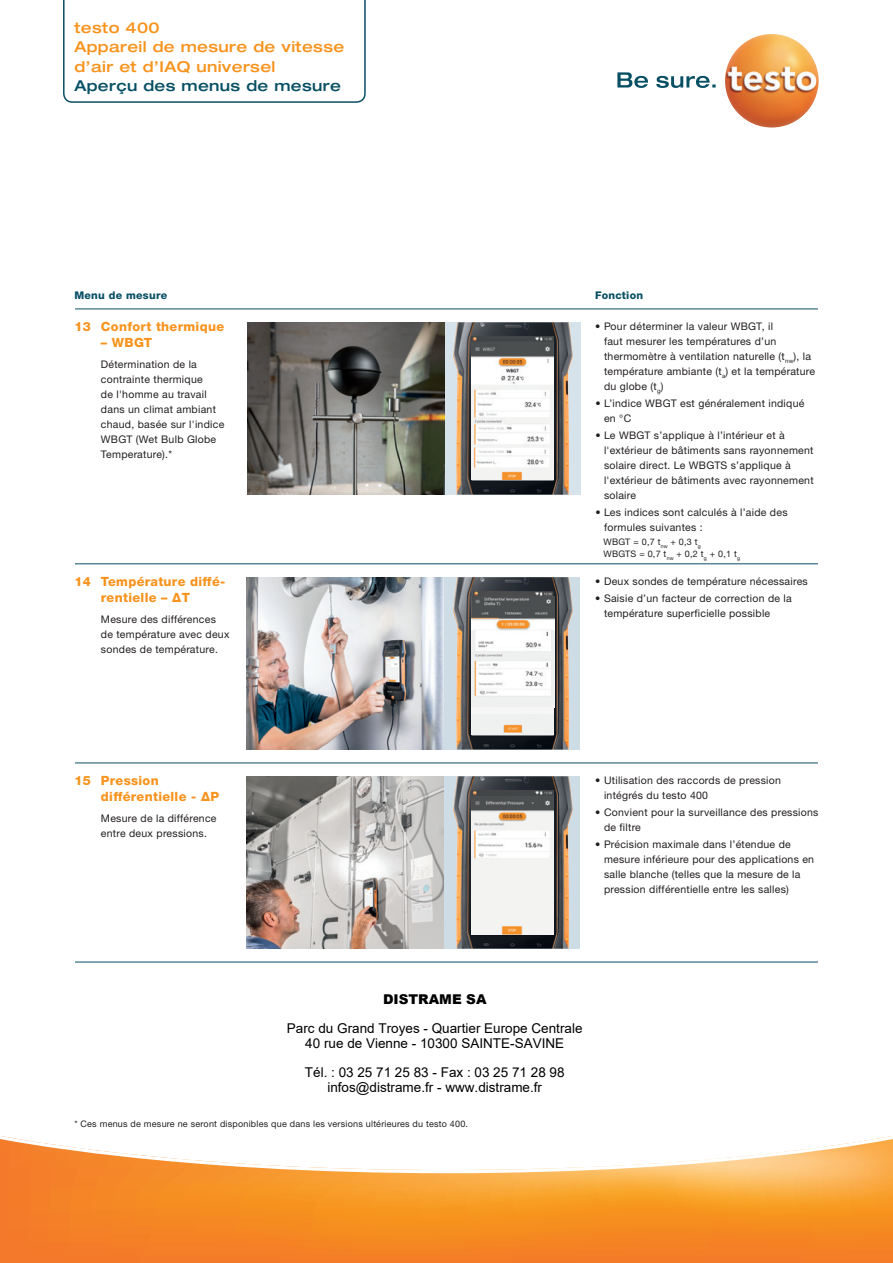
<style>
.page{position:relative;width:893px;height:1263px;background:#fff}
.page>*{position:absolute;margin:0;border:0;box-sizing:border-box;transform-origin:0 0}
.t1{font:500 expanded 15px/19.5px "Helvetica Neue LTW1 G";letter-spacing:.025em;color:#f7931d}
.t2{font:500 expanded 15px "Helvetica Neue LTW1 G";letter-spacing:.025em;color:#074f64}
.t3{font:13.5px/14.5px "Arial";color:#000;text-align:center}
.t4{font:900 13.5px "Arial";color:#000}
.t5{font:800 12.75px/15.3px "Helvetica Neue LTW1 G";letter-spacing:.025em;color:#f7931d}
.t6{font:800 10.65px "Helvetica Neue LTW1 G";letter-spacing:.025em;color:#074f64}
.t7{font:10.5px/15px "Helvetica Neue LTW1 G";letter-spacing:.025em;color:#231f20}
.t8{font:9px/12px "Helvetica Neue LTW1 G";letter-spacing:.025em;color:#231f20}
</style>
<div class="page">
<svg style="left:617px;top:72px;width:99px;height:16px"></svg>
<img style="left:725px;top:34px;width:94px;height:94px;border-radius:47px">
<img style="left:247px;top:322px;width:198px;height:173px">
<div style="left:445px;top:322px;width:135px;height:173px;background:#d7e3ea"></div>
<img style="left:247px;top:577px;width:197px;height:172px">
<div style="left:444px;top:577px;width:136px;height:172px;background:#cedce5"></div>
<img style="left:247px;top:776px;width:197px;height:173px">
<div style="left:444px;top:776px;width:136px;height:173px;background:#cedce5"></div>
<img style="left:453px;top:322px;width:120px;height:173px">
<img style="left:453px;top:577px;width:120px;height:172px">
<img style="left:453px;top:776px;width:120px;height:173px">
<svg style="left:0;top:1136px;width:893px;height:127px"></svg>
<img style="left:472px;top:596px;width:82px;height:111px">
<svg style="left:472px;top:714px;width:82px;height:20px;background:#efe9e0"></svg>
<div style="left:472px;top:707px;width:82px;height:7px;background:#f6f6f6"></div>
<img style="left:472px;top:336px;width:81px;height:144px">
<img style="left:472px;top:790px;width:82px;height:144px">
<hr style="left:75px;top:308px;width:743px;height:1px;background:#074f64">
<hr style="left:75px;top:563px;width:743px;height:1px;background:#074f64">
<hr style="left:75px;top:762px;width:743px;height:1px;background:#074f64">
<hr style="left:75px;top:962px;width:743px;height:1px;background:#074f64">
<svg style="left:63px;top:0;width:303px;height:103px"></svg>
<h1 class="t1" style="left:74px;top:17px;width:271px">testo 400<br>Appareil de mesure de vitesse d’air et d’IAQ universel</h1>
<h1 class="t2" style="left:74px;top:76px;width:268px">Aperçu des menus de mesure</h1>
<p class="t6" style="left:74px;top:289px;width:94px">Menu de mesure</p>
<p class="t6" style="left:595px;top:289px;width:49px">Fonction</p>
<p class="t5" style="left:74px;top:319px;width:151px">13 Confort thermique</p>
<p class="t5" style="left:101px;top:335px;width:53px">– WBGT</p>
<p class="t7" style="left:101px;top:356px;width:125px">Détermination de la contrainte thermique<br>de l'homme au travail dans un climat ambiant chaud, basée sur l'indice<br>WBGT (Wet Bulb Globe<br>Temperature).*</p>
<p class="t5" style="left:101px;top:574px;width:126px;text-indent:-27px">14 Température diffé&shy;rentielle – ΔT</p>
<p class="t7" style="left:101px;top:611px;width:130px">Mesure des différences de température avec deux sondes de température.</p>
<p class="t7" style="left:604px;top:318px;width:213px;text-indent:-9px">• Pour déterminer la valeur WBGT, il<br>faut mesurer les températures d’un thermomètre à ventilation naturelle (t<sub>nw</sub>), la température ambiante (t<sub>a</sub>) et la température du globe (t<sub>g</sub>)</p>
<p class="t7" style="left:604px;top:396px;width:202px;text-indent:-9px">• L’indice WBGT est généralement indiqué en °C</p>
<p class="t7" style="left:604px;top:428px;width:211px;text-indent:-9px">• Le WBGT s’applique à l’intérieur et à l'extérieur de bâtiments sans rayonnement solaire direct. Le WBGTS s’applique à l'extérieur de bâtiments avec rayonnement solaire</p>
<p class="t7" style="left:604px;top:505px;width:185px;text-indent:-9px">• Les indices sont calculés à l’aide des formules suivantes :</p>
<p class="t8" style="left:603px;top:536px;width:138px">WBGT = 0,7 t<sub>nw</sub> + 0,3 t<sub>g<br></sub>WBGTS = 0,7 t<sub>nw</sub> + 0,2 t<sub>g</sub> + 0,1 t<sub>g</sub></p>
<p class="t7" style="left:595px;top:573px;width:214px">• Deux sondes de température nécessaires</p>
<p class="t7" style="left:604px;top:590px;width:189px;text-indent:-9px">• Saisie d’un facteur de correction de la température superficielle possible</p>
<p class="t5" style="left:101px;top:773px;width:120px;text-indent:-27px">15 Pression différentielle - ΔP</p>
<p class="t7" style="left:101px;top:810px;width:117px">Mesure de la différence entre deux pressions.</p>
<p class="t7" style="left:604px;top:772px;width:178px;text-indent:-9px">• Utilisation des raccords de pression intégrés du testo 400</p>
<p class="t7" style="left:604px;top:805px;width:216px;text-indent:-9px">• Convient pour la surveillance des pressions de filtre</p>
<p class="t7" style="left:604px;top:837px;width:212px;text-indent:-9px">• Précision maximale dans l’étendue de mesure inférieure pour des applications en salle blanche (telles que la mesure de la pression différentielle entre les salles)</p>
<p class="t4" style="left:383px;top:990px;width:105px">DISTRAME SA</p>
<p class="t3" style="left:287px;top:1021px;width:297px">Parc du Grand Troyes - Quartier Europe Centrale<br>40 rue de Vienne - 10300 SAINTE-SAVINE</p>
<p class="t3" style="left:305px;top:1065px;width:261px">Tél. : 03 25 71 25 83 - Fax : 03 25 71 28 98 infos@distrame.fr - www.distrame.fr</p>
<p class="t8" style="left:74px;top:1118px;width:395px">* Ces menus de mesure ne seront disponibles que dans les versions ultérieures du testo 400.</p>
</div>
